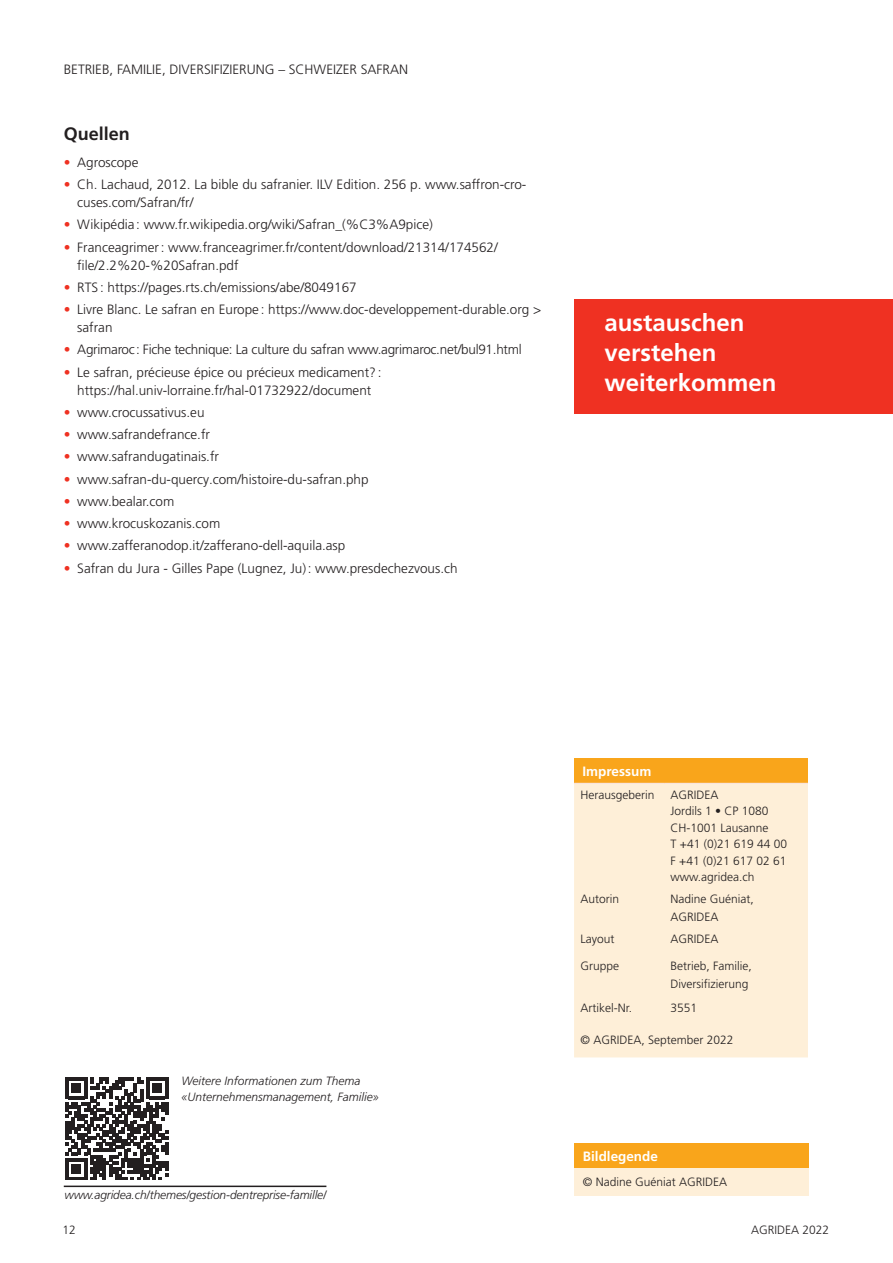
<style>
.page{position:relative;width:893px;height:1263px;background:#fff}
.page>*{position:absolute;margin:0;border:0;box-sizing:border-box;transform-origin:0 0}
.t1{font:700 24px "Frutiger LT Pro";color:#fff}
.Überschrift_2_vor_1{font:700 18px "Frutiger LT Pro";color:#231f20}
.t2{font:300 13.5px/18px "Frutiger LT Pro";color:#231f20}
.t3{font:300 13.5px "Frutiger LT Pro";letter-spacing:-.02em;color:#231f20}
.t4{font:700 13.5px "Frutiger LT Pro";color:#fff}
.t5{font:300 12px/18px "Frutiger LT Pro";color:#231f20}
.t6{font:italic 300 12px "Frutiger LT Pro";color:#231f20}
.s1{color:#ef3122}
</style>
<div class="page">
<div style="left:574px;top:299px;width:319px;height:115px;background:#ef3122"></div>
<div style="left:574px;top:1143px;width:235px;height:25px;background:#f9a51b"></div>
<div style="left:574px;top:1168px;width:235px;height:28px;background:#feefd8"></div>
<div style="left:574px;top:758px;width:234px;height:25px;background:#f9a51b"></div>
<div style="left:574px;top:784px;width:234px;height:273px;background:#feefd8"></div>
<hr style="left:574px;top:783px;width:90px;height:1px;background:#f9e7ea">
<hr style="left:664px;top:783px;width:144px;height:1px;background:#f9e7ea">
<svg style="left:65px;top:1077px;width:103px;height:102px"></svg>
<hr style="left:64px;top:1185px;width:262px;height:2px;background:#231f20">
<p class="t2" style="left:64px;top:60px;width:346px">BETRIEB, FAMILIE, DIVERSIFIZIERUNG – SCHWEIZER SAFRAN</p>
<p class="Überschrift_2_vor_1" style="left:64px;top:123px;width:68px">Quellen</p>
<p class="t2" style="left:64px;top:153px;width:76px"><span class="s1">•</span> Agroscope</p>
<p class="t2" style="left:77px;top:175px;width:451px;text-indent:-14px"><span class="s1">•</span> Ch. Lachaud, 2012. La bible du safranier. ILV Edition. 256 p. www.saffron-cro&shy;cuses.com/Safran/fr/</p>
<p class="t2" style="left:64px;top:216px;width:371px"><span class="s1">•</span> Wikipédia: www.fr.wikipedia.org/wiki/Safran_(%C3%A9pice)</p>
<p class="t2" style="left:77px;top:238px;width:422px;text-indent:-14px"><span class="s1">•</span> Franceagrimer: www.franceagrimer.fr/content/download/21314/174562/ file/2.2%20-%20Safran.pdf</p>
<p class="t2" style="left:64px;top:278px;width:294px"><span class="s1">•</span> RTS: https://pages.rts.ch/emissions/abe/8049167</p>
<p class="t2" style="left:77px;top:300px;width:465px;text-indent:-14px"><span class="s1">•</span> Livre Blanc. Le safran en Europe : https://www.doc-developpement-durable.org &gt; safran</p>
<p class="t3" style="left:64px;top:342px;width:459px"><span class="s1">•</span> Agrimaroc: Fiche technique: La culture du safran www.agrimaroc.net/bul91.html</p>
<p class="t2" style="left:64px;top:363px;width:319px;text-align:center"><span class="s1">•</span> Le safran, précieuse épice ou précieux medicament? : https://hal.univ-lorraine.fr/hal-01732922/document</p>
<p class="t2" style="left:64px;top:403px;width:142px"><span class="s1">•</span> www.crocussativus.eu</p>
<p class="t2" style="left:64px;top:425px;width:148px"><span class="s1">•</span> www.safrandefrance.fr</p>
<p class="t2" style="left:64px;top:448px;width:157px"><span class="s1">•</span> www.safrandugatinais.fr</p>
<p class="t2" style="left:64px;top:470px;width:306px"><span class="s1">•</span> www.safran-du-quercy.com/histoire-du-safran.php</p>
<p class="t2" style="left:64px;top:492px;width:112px"><span class="s1">•</span> www.bealar.com</p>
<p class="t2" style="left:64px;top:514px;width:158px"><span class="s1">•</span> www.krocuskozanis.com</p>
<p class="t2" style="left:64px;top:537px;width:283px"><span class="s1">•</span> www.zafferanodop.it/zafferano-dell-aquila.asp</p>
<p class="t2" style="left:64px;top:559px;width:395px"><span class="s1">•</span> Safran du Jura - Gilles Pape (Lugnez, Ju): www.presdechezvous.ch</p>
<p class="t1" style="left:604px;top:309px;width:141px">austauschen</p>
<p class="t1" style="left:604px;top:339px;width:114px">verstehen</p>
<p class="t1" style="left:604px;top:369px;width:174px">weiterkommen</p>
<p class="t6" style="left:181px;top:1074px;width:181px">Weitere Informationen zum Thema</p>
<p class="t6" style="left:181px;top:1090px;width:199px">«Unternehmensmanagement, Familie»</p>
<p class="t6" style="left:64px;top:1188px;width:263px">www.agridea.ch/themes/gestion-dentreprise-famille/</p>
<p class="t4" style="left:583px;top:763px;width:70px">Impressum</p>
<p class="t5" style="left:580px;top:786px;width:76px">Herausgeberin</p>
<p class="t5" style="left:671px;top:786px;width:50px">AGRIDEA</p>
<p class="t5" style="left:671px;top:802px;width:99px">Jordils 1 • CP 1080</p>
<p class="t5" style="left:671px;top:819px;width:100px">CH-1001 Lausanne</p>
<p class="t5" style="left:671px;top:835px;width:118px">T +41 (0)21 619 44 00</p>
<p class="t5" style="left:671px;top:852px;width:117px">F +41 (0)21 617 02 61</p>
<p class="t5" style="left:671px;top:868px;width:86px">www.agridea.ch</p>
<p class="t5" style="left:580px;top:890px;width:40px">Autorin</p>
<p class="t5" style="left:671px;top:890px;width:85px">Nadine Guéniat,<br>AGRIDEA</p>
<p class="t5" style="left:580px;top:930px;width:35px">Layout</p>
<p class="t5" style="left:671px;top:930px;width:50px">AGRIDEA</p>
<p class="t5" style="left:580px;top:957px;width:40px">Gruppe</p>
<p class="t5" style="left:671px;top:957px;width:83px">Betrieb, Familie,<br>Diversifizierung</p>
<p class="t5" style="left:580px;top:999px;width:53px">Artikel-Nr.</p>
<p class="t5" style="left:671px;top:999px;width:28px">3551</p>
<p class="t5" style="left:580px;top:1031px;width:154px">© AGRIDEA, September 2022</p>
<p class="t4" style="left:583px;top:1148px;width:77px">Bildlegende</p>
<p class="t5" style="left:583px;top:1173px;width:146px">© Nadine Guéniat AGRIDEA</p>
<p class="t5" style="left:62px;top:1220px;width:15px">12</p>
<p class="t5" style="left:751px;top:1220px;width:80px">AGRIDEA 2022</p>
</div>
